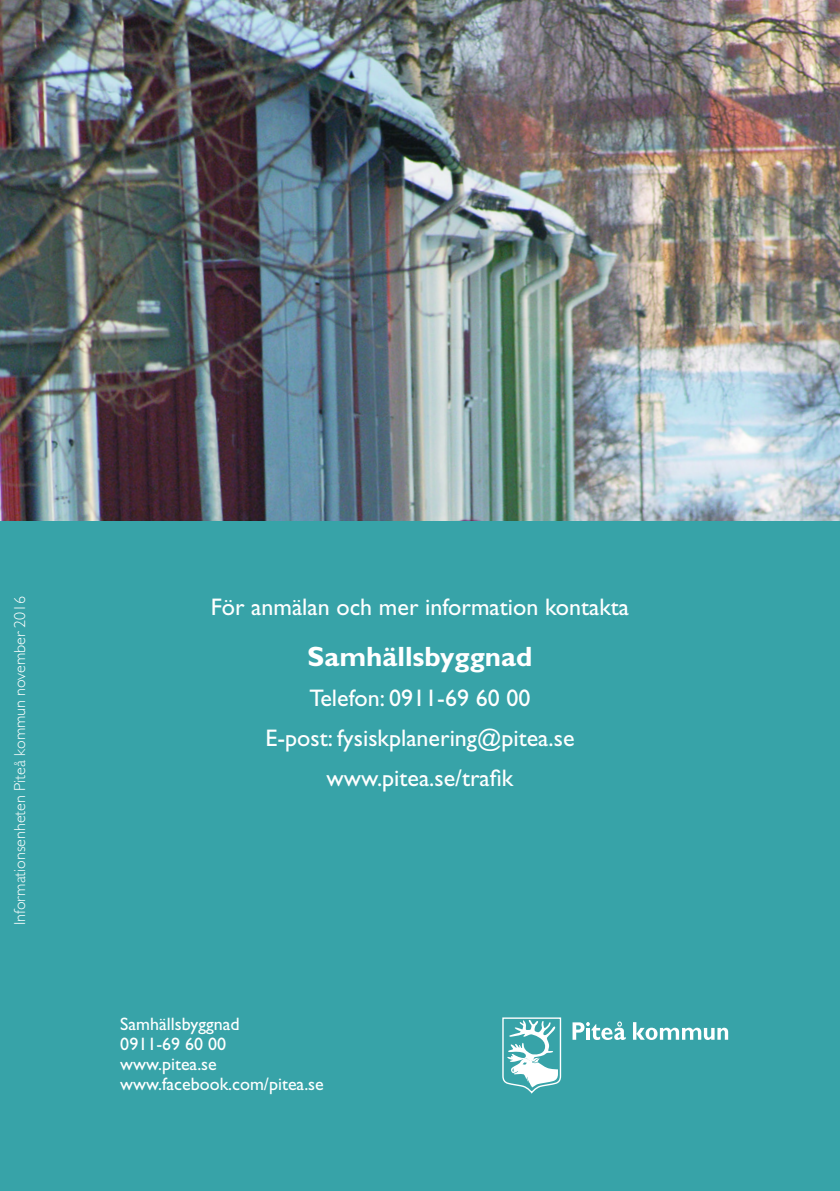
<style>
.page{position:relative;width:840px;height:1191px;background:#fff}
.page>*{position:absolute;margin:0;border:0;box-sizing:border-box;transform-origin:0 0}
.t1{font:700 28px "Gill Sans Std";color:#fff}
.t2{font:24px/40px "Gill Sans Std";color:#fff;text-align:center}
.t3{font:18px/20px "Gill Sans Std";color:#fff}
.t4{font:300 16px "Gill Sans Std";color:#fff}
</style>
<div class="page">
<div style="left:0;top:513px;width:839px;height:678px;background:#37a3a8"></div>
<img style="left:0;top:0;width:839px;height:520px">
<svg style="left:502px;top:1017px;width:59px;height:76px"></svg>
<svg style="left:572px;top:1021px;width:53px;height:19px"></svg>
<svg style="left:633px;top:1022px;width:94px;height:18px"></svg>
<p class="t4" style="left:11px;top:925px;width:331px;rotate:-90deg">Informationsenheten Piteå kommun november 2016</p>
<p class="t2" style="left:211px;top:586px;width:419px">För anmälan och mer information kontakta</p>
<p class="t1" style="left:307px;top:640px;width:226px">Samhällsbyggnad</p>
<p class="t2" style="left:265px;top:678px;width:310px">Telefon: 0911-69 60 00<br>E-post: fysiskplanering@pitea.se www.pitea.se/trafk</p>
<p class="t3" style="left:120px;top:1013px;width:205px">Samhällsbyggnad<br>0911-69 60 00 www.pitea.se www.facebook.com/pitea.se</p>
</div>
